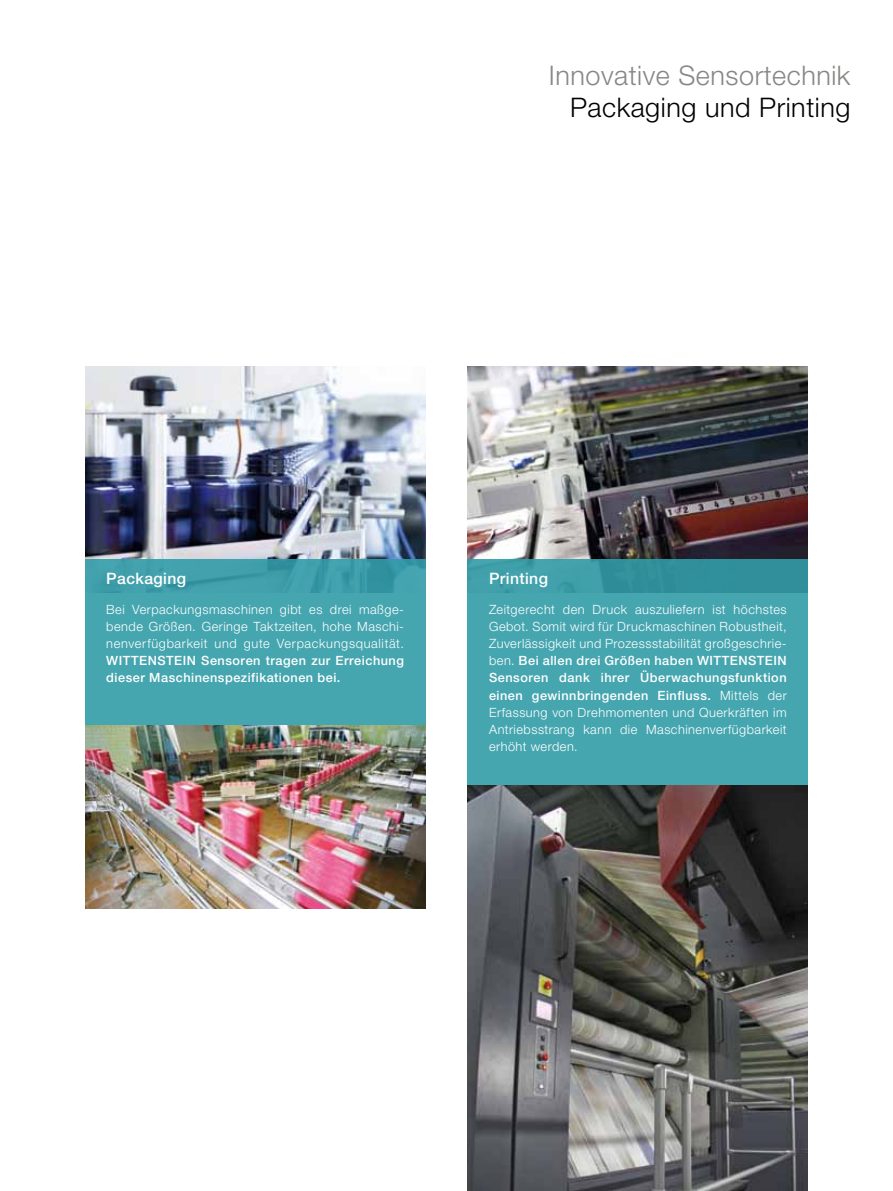
<style>
.page{position:relative;width:893px;height:1191px;background:#fff}
.page>*{position:absolute;margin:0;border:0;box-sizing:border-box;transform-origin:0 0}
.t1{font:300 27px "Helvetica Neue LT";letter-spacing:.02em;color:#878786}
.t2{font:300 27px "Helvetica Neue LT";letter-spacing:.02em;color:#000}
.t3{font:500 15.75px "Helvetica Neue LT";letter-spacing:.025em;color:#fff}
.t4{font:300 12.75px/17.1px "Helvetica Neue LT";letter-spacing:.045em;color:#fff;text-align:justify}
.t5{font:500 12.75px/17.1px "Helvetica Neue LT";letter-spacing:.04em;color:#fff}
.s1{font-weight:500}
</style>
<div class="page">
<img style="left:85px;top:367px;width:340px;height:192px">
<div style="left:85px;top:559px;width:340px;height:349px;background:#46a6b0"></div>
<img style="left:85px;top:725px;width:340px;height:183px">
<img style="left:468px;top:367px;width:340px;height:192px">
<svg style="left:468px;top:559px;width:340px;height:226px;background:#43a3ad"></svg>
<img style="left:468px;top:785px;width:340px;height:406px">
<h1 class="t1" style="left:549px;top:59px;width:303px">Innovative Sensortechnik</h1>
<h1 class="t2" style="left:570px;top:91px;width:282px">Packaging und Printing</h1>
<p class="t3" style="left:106px;top:569px;width:81px">Packaging</p>
<p class="t3" style="left:489px;top:569px;width:61px">Printing</p>
<p class="t4" style="left:106px;top:601px;width:299px">Bei Verpackungsmaschinen gibt es drei maßge&shy;bende Größen. Geringe Taktzeiten, hohe Maschi&shy;nenverfügbarkeit und gute Verpackungsqualität.</p>
<p class="t5" style="left:106px;top:652px;width:299px">WITTENSTEIN Sensoren tragen zur Erreichung dieser Maschinenspezifikationen bei.</p>
<p class="t4" style="left:489px;top:601px;width:299px">Zeitgerecht den Druck auszuliefern ist höchstes Gebot. Somit wird für Druckmaschinen Robustheit, Zuverlässigkeit und Prozessstabilität großgeschrie&shy;ben. <span class="s1">Bei allen drei Größen haben WITTENSTEIN Sensoren dank ihrer Überwachungsfunktion einen gewinnbringenden Einfluss.</span> Mittels der Erfassung von Drehmomenten und Querkräften im Antriebsstrang kann die Maschinenverfügbarkeit erhöht werden.</p>
</div>
